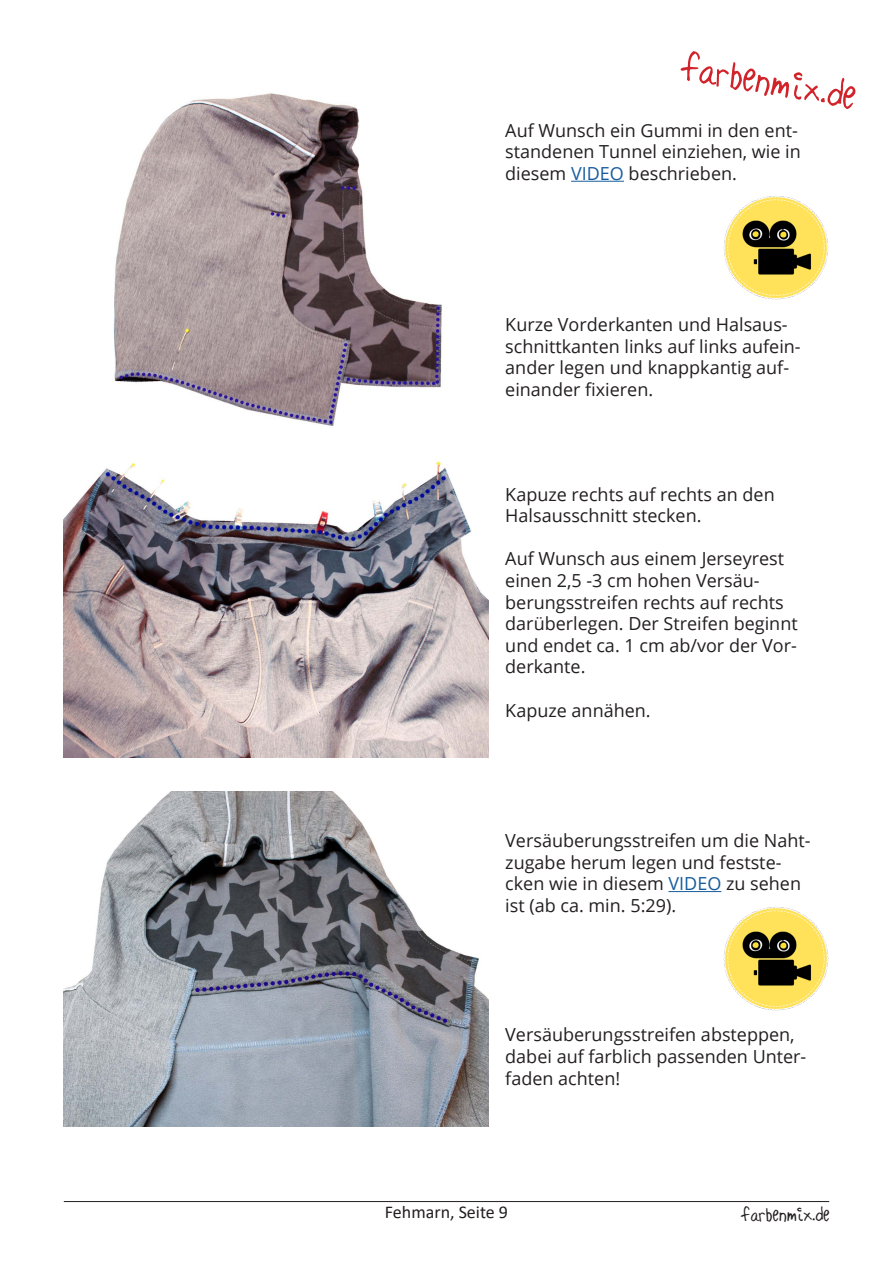
<style>
.page{position:relative;width:893px;height:1263px;background:#fff}
.page>*{position:absolute;margin:0;border:0;box-sizing:border-box;transform-origin:0 0}
.t1{font:45px "Hilde Sharpie";color:#d1232a}
.t2{font:22.5px "Hilde Sharpie";color:#231f20}
.t3{font:18px/21.6px "Open Sans";color:#231f20}
.t4{font:18px "Calibri";color:#231f20}
.s1{color:#175d9e}
</style>
<div class="page">
<hr style="left:64px;top:1201px;width:765px;height:1px;background:#231f20">
<img style="left:113px;top:93px;width:329px;height:333px">
<hr style="left:571px;top:181px;width:53px;height:1px;background:#175d9e">
<img style="left:64px;top:460px;width:424px;height:298px">
<img style="left:64px;top:791px;width:424px;height:336px">
<hr style="left:668px;top:891px;width:53px;height:1px;background:#175d9e">
<img style="left:723px;top:195px;width:106px;height:105px">
<img style="left:723px;top:906px;width:106px;height:105px">
<h1 class="t1" style="left:688px;top:36px;width:177px;rotate:10deg">farbenmix.de</h1>
<p class="t3" style="left:505px;top:119px;width:297px">Auf Wunsch ein Gummi in den ent&shy;standenen Tunnel einziehen, wie in diesem <span class="s1">VIDEO</span> beschrieben.</p>
<p class="t3" style="left:505px;top:313px;width:297px">Kurze Vorderkanten und Halsaus&shy;schnittkanten links auf links aufein&shy;ander legen und knappkantig auf&shy;einander fixieren.</p>
<p class="t3" style="left:505px;top:483px;width:271px">Kapuze rechts auf rechts an den<br>Halsausschnitt stecken.</p>
<p class="t3" style="left:505px;top:548px;width:294px">Auf Wunsch aus einem Jerseyrest einen 2,5 -3 cm hohen Versäu&shy;berungsstreifen rechts auf rechts darüberlegen. Der Streifen beginnt und endet ca. 1 cm ab/vor der Vor&shy;derkante.</p>
<p class="t3" style="left:505px;top:699px;width:147px">Kapuze annähen.</p>
<p class="t3" style="left:505px;top:829px;width:307px">Versäuberungsstreifen um die Naht&shy;zugabe herum legen und festste&shy;cken wie in diesem <span class="s1">VIDEO</span> zu sehen ist (ab ca. min. 5:29).</p>
<p class="t3" style="left:505px;top:1024px;width:303px">Versäuberungsstreifen absteppen, dabei auf farblich passenden Unter&shy;faden achten!</p>
<p class="t4" style="left:385px;top:1200px;width:125px">Fehmarn, Seite 9</p>
<p class="t2" style="left:742px;top:1199px;width:89px">farbenmix.de</p>
</div>
